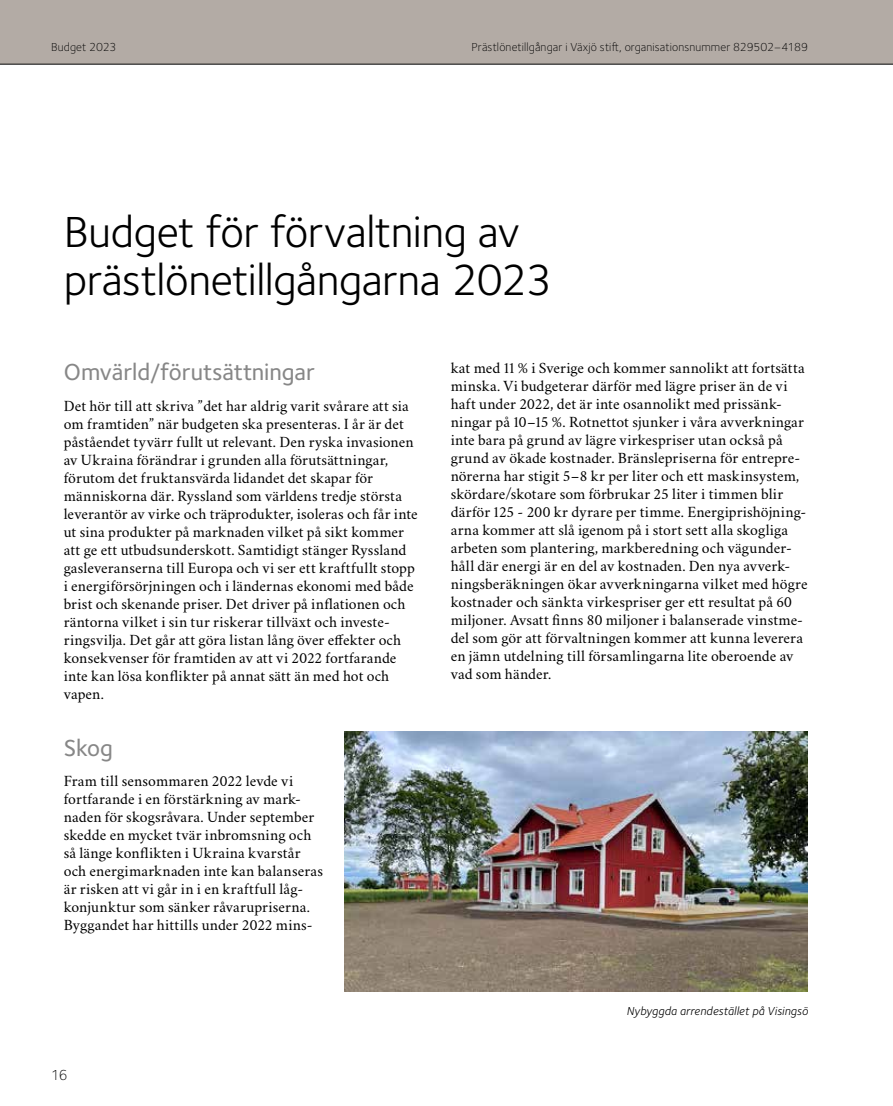
<style>
.page{position:relative;width:893px;height:1106px;background:#fff}
.page>*{position:absolute;margin:0;border:0;box-sizing:border-box;transform-origin:0 0}
.t1{font:45px/48px "Foundry Sterling OT3";letter-spacing:-.01em;color:#000}
.t2{font:500 24px "Foundry Sterling OT3";color:#878787}
.t3{font:15.75px/18px "Crimson Svk 2.0";letter-spacing:.005em;color:#000}
.t4{font:300 15px "Foundry Sterling OT3";color:#000}
.t5{font:300 12px "Foundry Sterling OT3";letter-spacing:.01em;color:#000}
.t6{font:italic 12px "Foundry Sterling OT3";letter-spacing:.01em;color:#000}
</style>
<div class="page">
<div style="left:0;top:0;width:893px;height:64px;background:#b3aba5"></div>
<hr style="left:0;top:64px;width:893px;height:1px;background:#000">
<img style="left:344px;top:731px;width:464px;height:260px">
<p class="t5" style="left:51px;top:38px;width:67px">Budget 2023</p>
<p class="t5" style="left:471px;top:38px;width:338px">Prästlönetillgångar i Växjö stift, organisationsnummer 829502–4189</p>
<h1 class="t1" style="left:64px;top:205px;width:490px">Budget för förvaltning av prästlönetillgångarna 2023</h1>
<h2 class="t2" style="left:64px;top:354px;width:253px">Omvärld/förutsättningar</h2>
<p class="t3" style="left:64px;top:396px;width:356px">Det hör till att skriva ”det har aldrig varit svårare att sia om framtiden” när budgeten ska presenteras. I år är det påståendet tyvärr fullt ut relevant. Den ryska invasionen av Ukraina förändrar i grunden alla förutsättningar, förutom det fruktansvärda lidandet det skapar för människorna där. Ryssland som världens tredje största leverantör av virke och träprodukter, isoleras och får inte ut sina produkter på marknaden vilket på sikt kommer att ge ett utbudsunderskott. Samtidigt stänger Ryssland gasleveranserna till Europa och vi ser ett kraftfullt stopp i energiförsörjningen och i ländernas ekonomi med både brist och skenande priser. Det driver på inflationen och räntorna vilket i sin tur riskerar tillväxt och investe&shy;ringsvilja. Det går att göra listan lång över effekter och konsekvenser för framtiden av att vi 2022 fortfarande inte kan lösa konflikter på annat sätt än med hot och vapen.</p>
<h2 class="t2" style="left:64px;top:729px;width:51px">Skog</h2>
<p class="t3" style="left:64px;top:771px;width:261px">Fram till sensommaren 2022 levde vi fortfarande i en förstärkning av mark&shy;naden för skogsråvara. Under september skedde en mycket tvär inbromsning och så länge konflikten i Ukraina kvarstår och energimarknaden inte kan balanseras är risken att vi går in i en kraftfull låg&shy;konjunktur som sänker råvarupriserna.<br>Byggandet har hittills under 2022 mins-</p>
<p class="t4" style="left:51px;top:1064px;width:18px">16</p>
<p class="t3" style="left:451px;top:358px;width:358px">kat med 11 % i Sverige och kommer sannolikt att fortsätta minska. Vi budgeterar därför med lägre priser än de vi haft under 2022, det är inte osannolikt med prissänk&shy;ningar på 10–15 %. Rotnettot sjunker i våra avverkningar inte bara på grund av lägre virkespriser utan också på grund av ökade kostnader. Bränslepriserna för entrepre&shy;nörerna har stigit 5–8 kr per liter och ett maskinsystem, skördare/skotare som förbrukar 25 liter i timmen blir därför 125 - 200 kr dyrare per timme. Energiprishöjning&shy;arna kommer att slå igenom på i stort sett alla skogliga arbeten som plantering, markberedning och vägunder&shy;håll där energi är en del av kostnaden. Den nya avverk&shy;ningsberäkningen ökar avverkningarna vilket med högre kostnader och sänkta virkespriser ger ett resultat på 60 miljoner. Avsatt finns 80 miljoner i balanserade vinstme&shy;del som gör att förvaltningen kommer att kunna leverera en jämn utdelning till församlingarna lite oberoende av vad som händer.</p>
<p class="t6" style="left:626px;top:1002px;width:183px">Nybyggda arrendestället på Visingsö</p>
</div>
